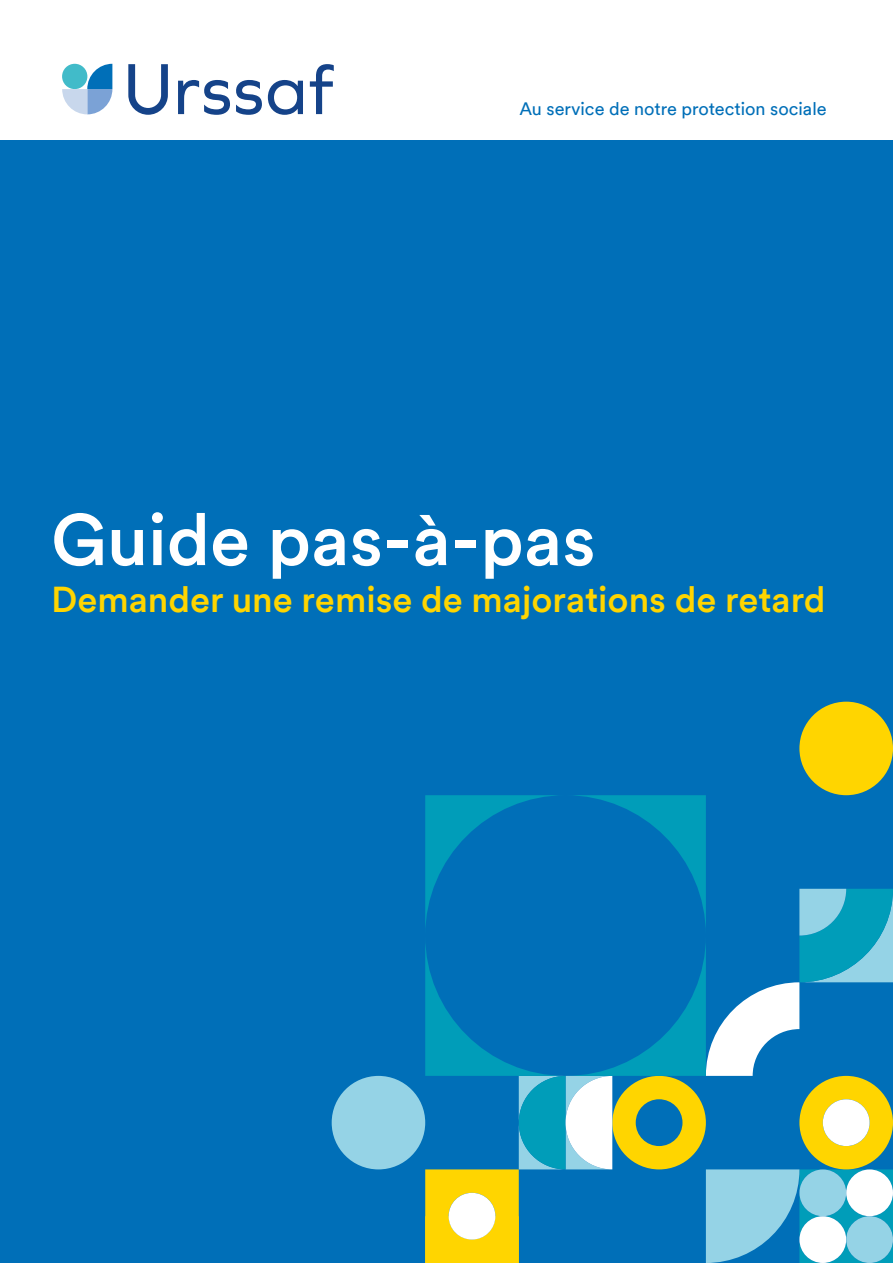
<style>
.page{position:relative;width:893px;height:1263px;background:#fff}
.page>*{position:absolute;margin:0;border:0;box-sizing:border-box;transform-origin:0 0}
.t1{font:500 72px "Circular";color:#fff}
.t2{font:500 36px "Circular";color:#ffd500}
.t3{font:18px "Circular";color:#006fb8}
</style>
<div class="page">
<div style="left:0;top:140px;width:893px;height:1123px;background:#006fb8"></div>
<svg style="left:425px;top:795px;width:281px;height:94px"></svg>
<div style="left:332px;top:1076px;width:93px;height:93px;background:#95d3e6;border-radius:47px"></div>
<svg style="left:62px;top:64px;width:50px;height:50px"></svg>
<svg style="left:128px;top:64px;width:40px;height:51px"></svg>
<svg style="left:178px;top:80px;width:52px;height:35px"></svg>
<svg style="left:236px;top:80px;width:26px;height:35px"></svg>
<svg style="left:268px;top:80px;width:35px;height:35px"></svg>
<svg style="left:310px;top:64px;width:24px;height:50px"></svg>
<svg style="left:425px;top:889px;width:468px;height:374px"></svg>
<div style="left:823px;top:1099px;width:47px;height:47px;background:#fff;border-radius:50%"></div>
<div style="left:799px;top:702px;width:94px;height:93px;background:#ffd500;border-radius:47px"></div>
<p class="t3" style="left:519px;top:96px;width:309px">Au service de notre protection sociale</p>
<h1 class="t1" style="left:51px;top:491px;width:546px">Guide pas-à-pas</h1>
<p class="t2" style="left:51px;top:574px;width:776px">Demander une remise de majorations de retard</p>
</div>
